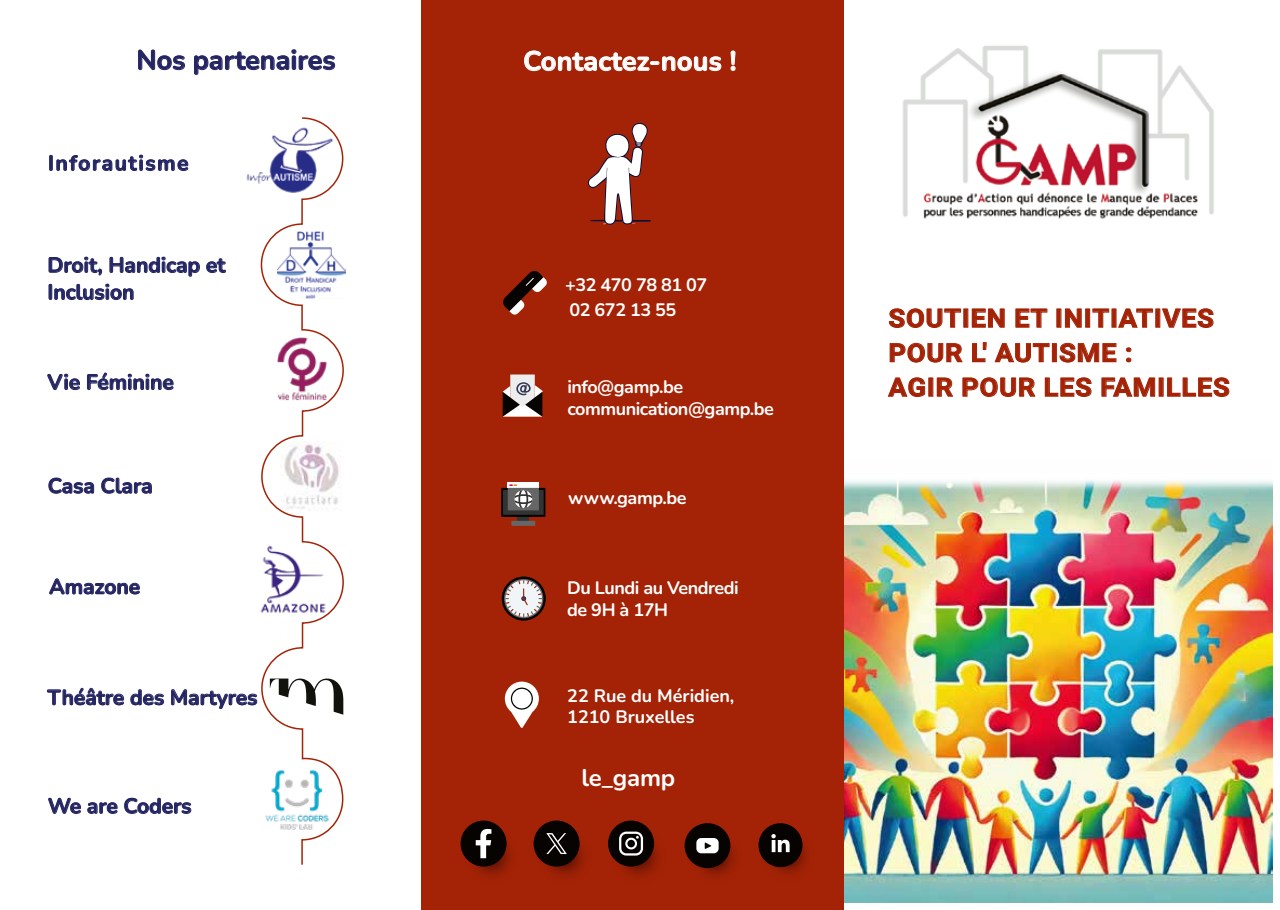
<style>
.page{position:relative;width:1280px;height:910px;background:#fff}
.page>*{position:absolute;margin:0;border:0;box-sizing:border-box;transform-origin:0 0}
.t1{font:700 27px "Nunito";letter-spacing:.01em;color:#fff}
.t2{font:700 27px "Nunito";color:#242562}
.t3{font:700 25.5px/34.5px "Roboto";letter-spacing:.03em;color:#a42306;scale:1.07 1}
.t4{font:700 24px "Nunito";letter-spacing:-.01em;color:#fff}
.t5{font:700 21px/27px "Nunito";color:#242562}
.t6{font:700 21px "Nunito";letter-spacing:.075em;color:#242562}
.t7{font:700 18px/25.5px "Nunito";letter-spacing:-.025em;color:#fff}
.t8{font:700 18px/21px "Nunito";color:#fff}
</style>
<div class="page">
<img style="left:903px;top:45px;width:311px;height:174px">
<svg style="left:889px;top:308px;width:72px;height:20px"></svg>
<svg style="left:971px;top:308px;width:34px;height:20px"></svg>
<svg style="left:1015px;top:308px;width:33px;height:20px"></svg>
<svg style="left:1065px;top:308px;width:17px;height:20px"></svg>
<div style="left:1085px;top:309px;width:5px;height:19px;border:1px solid #a42306"></div>
<svg style="left:1092px;top:308px;width:17px;height:20px"></svg>
<svg style="left:1118px;top:308px;width:35px;height:20px"></svg>
<svg style="left:1162px;top:308px;width:52px;height:20px"></svg>
<svg style="left:889px;top:343px;width:74px;height:20px"></svg>
<svg style="left:972px;top:342px;width:15px;height:20px"></svg>
<svg style="left:994px;top:343px;width:56px;height:20px"></svg>
<div style="left:1052px;top:343px;width:5px;height:19px;border:1px solid #a42306"></div>
<svg style="left:1059px;top:343px;width:58px;height:20px"></svg>
<svg style="left:1126px;top:347px;width:6px;height:16px"></svg>
<svg style="left:891px;top:377px;width:34px;height:12px"></svg>
<svg style="left:936px;top:377px;width:17px;height:12px"></svg>
<svg style="left:962px;top:377px;width:73px;height:12px"></svg>
<svg style="left:1045px;top:377px;width:47px;height:12px"></svg>
<svg style="left:1101px;top:377px;width:54px;height:12px"></svg>
<svg style="left:1167px;top:377px;width:62px;height:12px"></svg>
<img style="left:844px;top:540px;width:429px;height:362px">
<img style="left:844px;top:389px;width:429px;height:151px">
<div style="left:421px;top:0;width:423px;height:910px;background:#a42306"></div>
<svg style="left:503px;top:271px;width:44px;height:44px"></svg>
<svg style="left:505px;top:682px;width:34px;height:46px"></svg>
<svg style="left:588px;top:123px;width:62px;height:102px"></svg>
<svg style="left:138px;top:49px;width:47px;height:22px"></svg>
<svg style="left:194px;top:49px;width:141px;height:26px"></svg>
<svg style="left:610px;top:828px;width:57px;height:57px"></svg>
<div style="left:608px;top:820px;width:46px;height:47px;background:#060300;border-radius:50%"></div>
<svg style="left:619px;top:832px;width:24px;height:23px"></svg>
<svg style="left:463px;top:828px;width:57px;height:57px"></svg>
<div style="left:461px;top:820px;width:46px;height:47px;background:#060300;border-radius:50%"></div>
<svg style="left:476px;top:829px;width:15px;height:29px"></svg>
<svg style="left:536px;top:828px;width:57px;height:57px"></svg>
<div style="left:534px;top:820px;width:46px;height:47px;background:#060300;border-radius:50%"></div>
<svg style="left:546px;top:833px;width:21px;height:21px"></svg>
<svg style="left:761px;top:828px;width:54px;height:55px"></svg>
<div style="left:758px;top:823px;width:44px;height:44px;background:#060300;border-radius:50%"></div>
<svg style="left:771px;top:834px;width:19px;height:18px"></svg>
<svg style="left:687px;top:829px;width:57px;height:56px"></svg>
<div style="left:685px;top:823px;width:45px;height:45px;background:#060300;border-radius:50%"></div>
<svg style="left:696px;top:838px;width:23px;height:15px"></svg>
<svg style="left:524px;top:50px;width:198px;height:21px"></svg>
<svg style="left:730px;top:50px;width:6px;height:21px"></svg>
<img style="left:246px;top:172px;width:14px;height:12px">
<svg style="left:49px;top:154px;width:140px;height:17px"></svg>
<svg style="left:48px;top:256px;width:54px;height:20px"></svg>
<svg style="left:109px;top:256px;width:91px;height:21px"></svg>
<svg style="left:206px;top:258px;width:20px;height:15px"></svg>
<svg style="left:48px;top:283px;width:86px;height:17px"></svg>
<svg style="left:47px;top:373px;width:33px;height:18px"></svg>
<svg style="left:87px;top:372px;width:87px;height:18px"></svg>
<svg style="left:49px;top:578px;width:91px;height:17px"></svg>
<svg style="left:47px;top:687px;width:117px;height:19px"></svg>
<svg style="left:171px;top:689px;width:86px;height:20px"></svg>
<svg style="left:48px;top:797px;width:33px;height:17px"></svg>
<svg style="left:87px;top:802px;width:31px;height:12px"></svg>
<svg style="left:124px;top:797px;width:68px;height:17px"></svg>
<svg style="left:260px;top:117px;width:85px;height:748px"></svg>
<svg style="left:503px;top:374px;width:40px;height:43px;background:#a28e8a"></svg>
<svg style="left:502px;top:576px;width:44px;height:45px"></svg>
<svg style="left:504px;top:578px;width:40px;height:41px;background:#b19d9a"></svg>
<div style="left:518px;top:515px;width:11px;height:7px;background:#333"></div>
<div style="left:501px;top:488px;width:44px;height:29px;background:#060300"></div>
<div style="left:503px;top:490px;width:41px;height:25px;background:#333"></div>
<div style="left:511px;top:521px;width:24px;height:5px;background:#666"></div>
<div style="left:508px;top:482px;width:31px;height:6px;background:#fff"></div>
<svg style="left:508px;top:484px;width:31px;height:26px"></svg>
<svg style="left:48px;top:477px;width:47px;height:17px"></svg>
<svg style="left:101px;top:477px;width:51px;height:17px"></svg>
<h1 class="t2" style="left:137px;top:41px;width:201px">Nos partenaires</h1>
<p class="t6" style="left:48px;top:148px;width:142px">Inforautisme</p>
<p class="t5" style="left:47px;top:251px;width:179px">Droit, Handicap et<br>Inclusion</p>
<p class="t5" style="left:47px;top:368px;width:128px">Vie Féminine</p>
<p class="t5" style="left:48px;top:471px;width:106px">Casa Clara</p>
<p class="t5" style="left:49px;top:572px;width:93px">Amazone</p>
<p class="t5" style="left:47px;top:683px;width:211px">Théâtre des Martyres</p>
<p class="t5" style="left:48px;top:792px;width:145px">We are Coders</p>
<h1 class="t1" style="left:523px;top:42px;width:215px">Contactez-nous !</h1>
<p class="t7" style="left:565px;top:271px;width:144px">+32 470 78 81 07<br>02 672 13 55</p>
<p class="t7" style="left:567px;top:374px;width:208px;line-height:22.5px">info@gamp.be communication@gamp.be</p>
<p class="t7" style="left:568px;top:484px;width:120px">www.gamp.be</p>
<p class="t7" style="left:567px;top:576px;width:173px;line-height:21.6px">Du Lundi au Vendredi de 9H à 17H</p>
<p class="t8" style="left:567px;top:684px;width:169px">22 Rue du Méridien,<br>1210 Bruxelles</p>
<h3 class="t4" style="left:581px;top:761px;width:95px">le_gamp</h3>
<h2 class="t3" style="left:888px;top:300px;width:320px">SOUTIEN ET INITIATIVES<br>POUR L' AUTISME :<br>AGIR POUR LES FAMILLES</h2>
</div>
